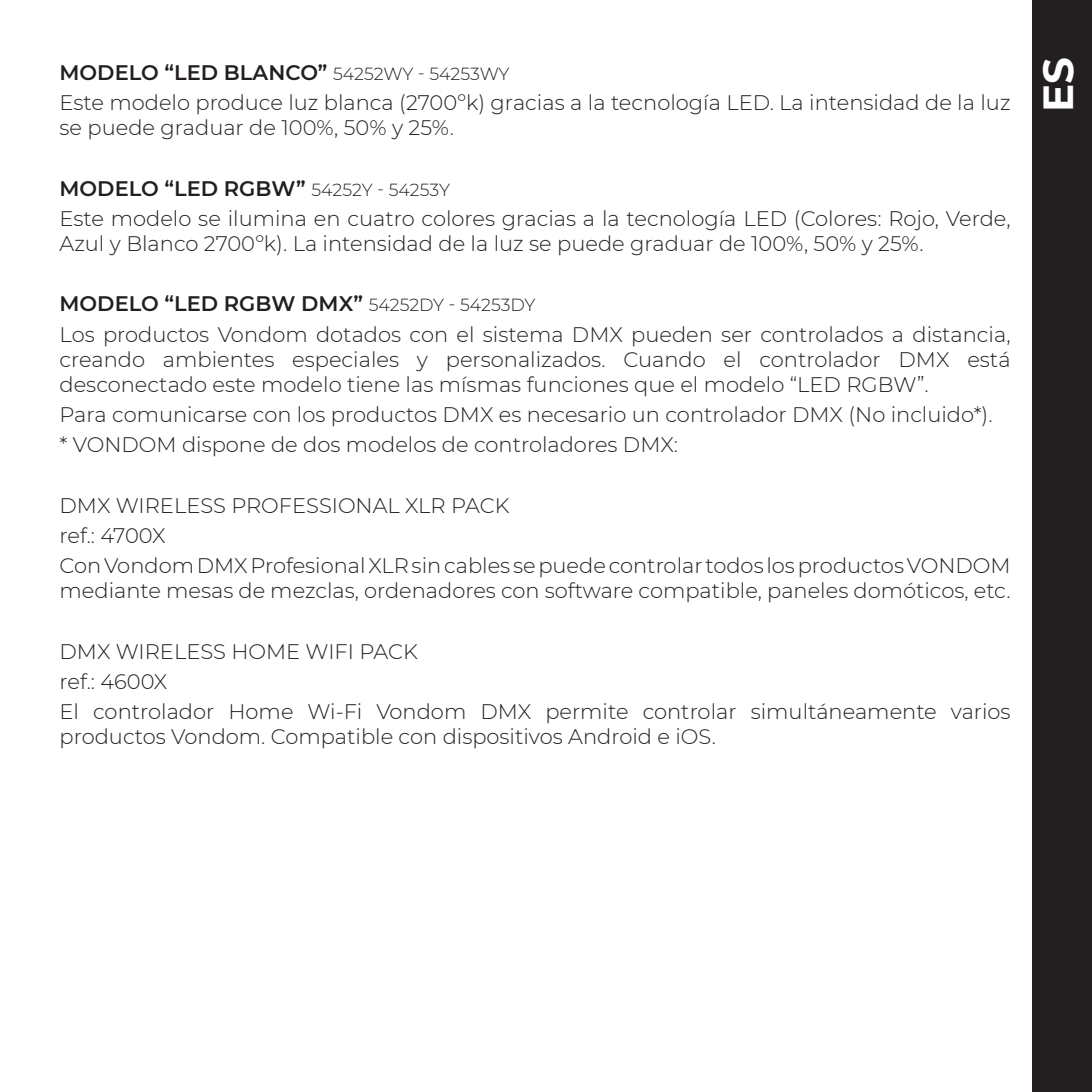
<style>
.page{position:relative;width:1092px;height:1092px;background:#fff}
.page>*{position:absolute;margin:0;border:0;box-sizing:border-box;transform-origin:0 0}
.t1{font:700 42px "Montserrat";color:#fff}
.t2{font:300 21px/25.2px "Montserrat";color:#231f20}
.t3{font:600 21px "Montserrat";color:#231f20}
.s1{font-weight:300;font-size:17.5px}
</style>
<div class="page">
<div style="left:1032px;top:0;width:59px;height:1091px;background:#231f20"></div>
<p class="t3" style="left:60px;top:58px;width:451px">MODELO “LED BLANCO” <span class="s1">54252WY - 54253WY</span></p>
<p class="t2" style="left:60px;top:89px;width:952px">Este modelo produce luz blanca (2700ºk) gracias a la tecnología LED. La intensidad de la luz se puede graduar de 100%, 50% y 25%.</p>
<p class="t3" style="left:60px;top:173px;width:392px">MODELO “LED RGBW” <span class="s1">54252Y - 54253Y</span></p>
<p class="t2" style="left:60px;top:205px;width:952px">Este modelo se ilumina en cuatro colores gracias a la tecnología LED (Colores: Rojo, Verde,<br>Azul y Blanco 2700ºk). La intensidad de la luz se puede graduar de 100%, 50% y 25%.</p>
<p class="t3" style="left:60px;top:289px;width:477px">MODELO “LED RGBW DMX” <span class="s1">54252DY - 54253DY</span></p>
<p class="t2" style="left:60px;top:321px;width:952px;text-align:justify">Los productos Vondom dotados con el sistema DMX pueden ser controlados a distancia, creando ambientes especiales y personalizados. Cuando el controlador DMX está desconectado este modelo tiene las mísmas funciones que el modelo “LED RGBW”.</p>
<p class="t2" style="left:60px;top:401px;width:934px">Para comunicarse con los productos DMX es necesario un controlador DMX (No incluido*).</p>
<p class="t2" style="left:60px;top:431px;width:620px">* VONDOM dispone de dos modelos de controladores DMX:</p>
<p class="t2" style="left:60px;top:492px;width:451px">DMX WIRELESS PROFESSIONAL XLR PACK</p>
<p class="t2" style="left:60px;top:522px;width:107px">ref.: 4700X</p>
<p class="t2" style="left:60px;top:552px;width:952px">Con Vondom DMX Profesional XLR sin cables se puede controlar todos los productos VONDOM mediante mesas de mezclas, ordenadores con software compatible, paneles domóticos, etc.</p>
<p class="t2" style="left:60px;top:638px;width:360px">DMX WIRELESS HOME WIFI PACK</p>
<p class="t2" style="left:60px;top:668px;width:109px">ref.: 4600X</p>
<p class="t2" style="left:60px;top:698px;width:952px">El controlador Home Wi-Fi Vondom DMX permite controlar simultáneamente varios productos Vondom. Compatible con dispositivos Android e iOS.</p>
<p class="t1" style="left:1027px;top:112px;width:56px;rotate:-90deg">ES</p>
</div>
